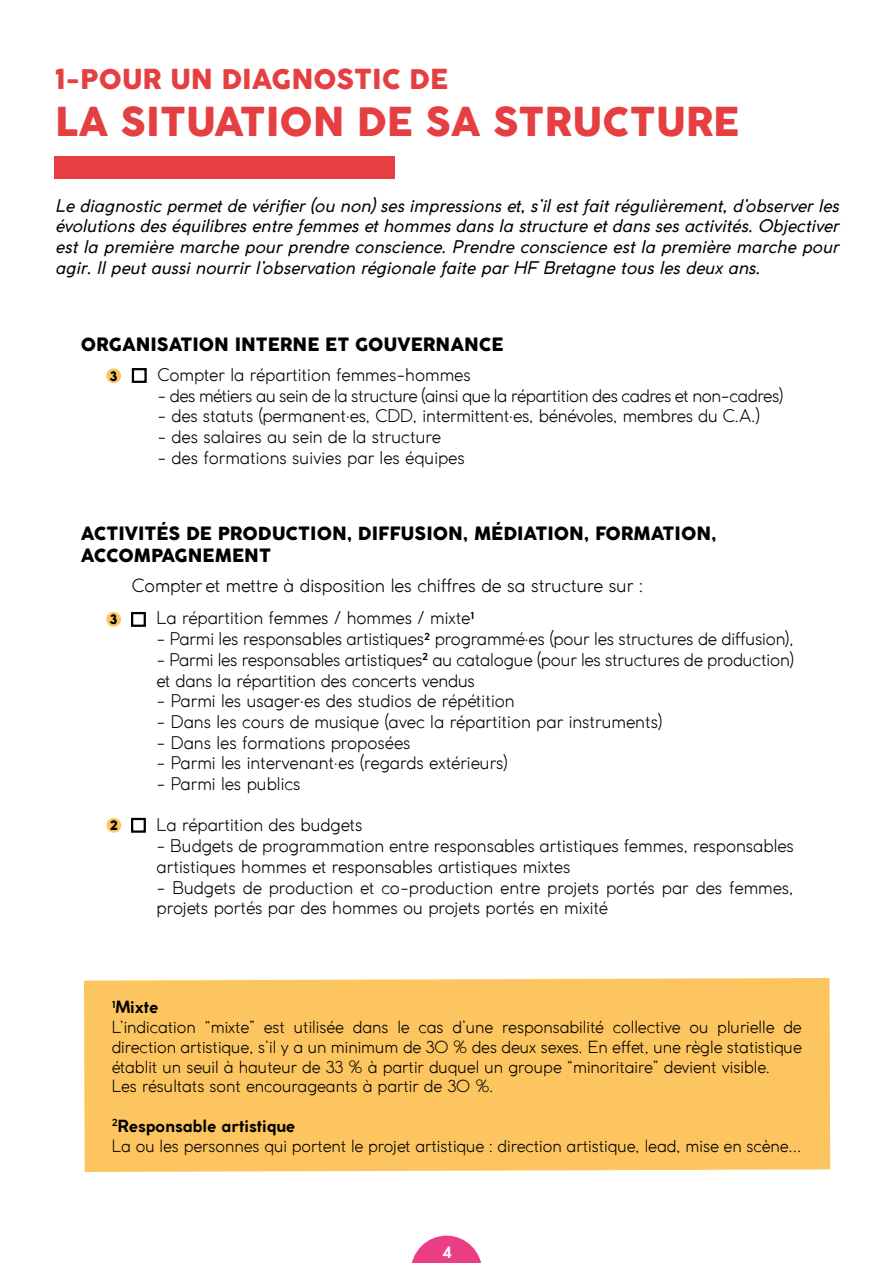
<style>
.page{position:relative;width:893px;height:1263px;background:#fff}
.page>*{position:absolute;margin:0;border:0;box-sizing:border-box;transform-origin:0 0}
.t1{font:800 39px "Coco Gothic";color:#e53f42}
.t2{font:800 27px "Coco Gothic";color:#e53f42}
.t3{font:800 18px/21.6px "Coco Gothic";color:#000}
.t4{font:300 18px "Coco Gothic";color:#000}
.t5{font:300 17.25px/20.7px "Coco Gothic";color:#000}
.t6{font:italic 17.25px/20.7px "Coco Gothic";color:#000;text-align:justify}
.t7{font:300 17.25px "Coco Gothic";letter-spacing:-.02em;color:#000}
.t8{font:300 16.5px/19.8px "Coco Gothic";color:#000}
.t9{font:700 15.3px "Coco Gothic";color:#fff}
.t10{font:800 13.05px "Coco Gothic";color:#000}
.s1{font-weight:700}
</style>
<div class="page">
<svg style="left:412px;top:1235px;width:69px;height:28px"></svg>
<div style="left:54px;top:156px;width:340px;height:23px;background:#e53f42"></div>
<div style="left:84px;top:978px;width:746px;height:194px;background:#fcc55f"></div>
<div style="left:132px;top:368px;width:15px;height:15px;border:2px solid #000"></div>
<div style="left:131px;top:612px;width:15px;height:15px;border:2px solid #000"></div>
<div style="left:131px;top:818px;width:15px;height:15px;border:2px solid #000"></div>
<div style="left:106px;top:368px;width:15px;height:15px;background:#fcc55f;border-radius:50%"></div>
<div style="left:106px;top:612px;width:15px;height:15px;background:#fcc55f;border-radius:50%"></div>
<div style="left:107px;top:818px;width:14px;height:15px;background:#fcc55f;border-radius:50%"></div>
<h2 class="t2" style="left:55px;top:59px;width:394px">1-POUR UN DIAGNOSTIC DE</h2>
<h1 class="t1" style="left:55px;top:92px;width:686px">LA SITUATION DE SA STRUCTURE</h1>
<p class="t6" style="left:55px;top:195px;width:785px">Le diagnostic permet de vérifier (ou non) ses impressions et, s’il est fait régulièrement, d’observer les évolutions des équilibres entre femmes et hommes dans la structure et dans ses activités. Objectiver est la première marche pour prendre conscience. Prendre conscience est la première marche pour agir. Il peut aussi nourrir l’observation régionale faite par HF Bretagne tous les deux ans.</p>
<p class="t3" style="left:81px;top:334px;width:424px">ORGANISATION INTERNE ET GOUVERNANCE</p>
<p class="t5" style="left:157px;top:364px;width:315px">Compter la répartition femmes-hommes</p>
<p class="t7" style="left:157px;top:382px;width:628px">- des métiers au sein de la structure (ainsi que la répartition des cadres et non-cadres)</p>
<p class="t5" style="left:157px;top:405px;width:604px">- des statuts (permanent·es, CDD, intermittent·es, bénévoles, membres du C.A.)</p>
<p class="t5" style="left:157px;top:426px;width:285px">- des salaires au sein de la structure</p>
<p class="t5" style="left:157px;top:447px;width:309px">- des formations suivies par les équipes</p>
<p class="t10" style="left:110px;top:366px;width:9px">3</p>
<p class="t3" style="left:81px;top:523px;width:637px">ACTIVITÉS DE PRODUCTION, DIFFUSION, MÉDIATION, FORMATION,<br>ACCOMPAGNEMENT</p>
<p class="t10" style="left:110px;top:609px;width:9px">3</p>
<p class="t10" style="left:110px;top:815px;width:10px">2</p>
<p class="t4" style="left:132px;top:572px;width:513px">Compter et mettre à disposition les chiffres de sa structure sur :</p>
<p class="t5" style="left:157px;top:607px;width:319px">La répartition femmes / hommes / mixte<sup>1</sup></p>
<p class="t5" style="left:157px;top:628px;width:639px">- Parmi les responsables artistiques<sup>2</sup> programmé·es (pour les structures de diffusion),</p>
<p class="t5" style="left:157px;top:649px;width:639px">- Parmi les responsables artistiques<sup>2</sup> au catalogue (pour les structures de production) et dans la répartition des concerts vendus</p>
<p class="t5" style="left:157px;top:690px;width:360px">- Parmi les usager·es des studios de répétition</p>
<p class="t5" style="left:157px;top:711px;width:507px">- Dans les cours de musique (avec la répartition par instruments)</p>
<p class="t5" style="left:157px;top:731px;width:256px">- Dans les formations proposées</p>
<p class="t5" style="left:157px;top:752px;width:353px">- Parmi les intervenant·es (regards extérieurs)</p>
<p class="t5" style="left:157px;top:773px;width:146px">- Parmi les publics</p>
<p class="t5" style="left:157px;top:814px;width:207px">La répartition des budgets</p>
<p class="t5" style="left:157px;top:835px;width:639px">- Budgets de programmation entre responsables artistiques femmes, responsables artistiques hommes et responsables artistiques mixtes</p>
<p class="t5" style="left:157px;top:876px;width:639px">- Budgets de production et co-production entre projets portés par des femmes, projets portés par des hommes ou projets portés en mixité</p>
<p class="t8" style="left:112px;top:997px;width:692px"><sup>1</sup><span class="s1">Mixte<br></span>L’indication “mixte” est utilisée dans le cas d’une responsabilité collective ou plurielle de direction artistique, s’il y a un minimum de 30 % des deux sexes. En effet, une règle statistique établit un seuil à hauteur de 33 % à partir duquel un groupe “minoritaire” devient visible.<br>Les résultats sont encourageants à partir de 30 %.</p>
<p class="t8" style="left:112px;top:1115px;width:691px"><sup>2</sup><span class="s1">Responsable artistique<br></span>La ou les personnes qui portent le projet artistique : direction artistique, lead, mise en scène...</p>
<p class="t9" style="left:442px;top:1241px;width:11px">4</p>
</div>
